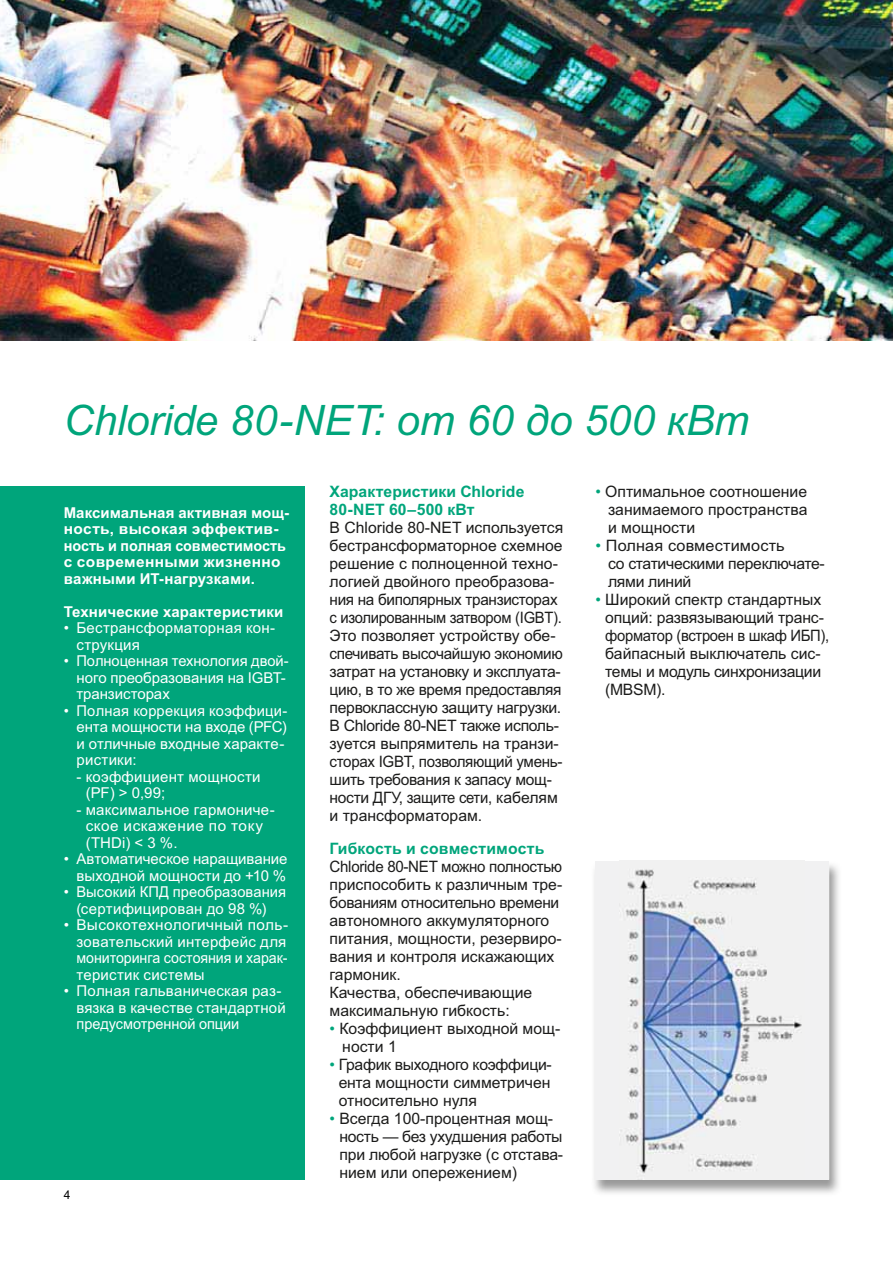
<style>
.page{position:relative;width:893px;height:1263px;background:#fff}
.page>*{position:absolute;margin:0;border:0;box-sizing:border-box;transform-origin:0 0}
.t1{font:italic 42px "Arial";color:#00a57b}
.t2{font:15.75px/18px "Arial";letter-spacing:-.01em;color:#1c1c1b}
.t3{font:15.75px/18px "Arial";letter-spacing:-.01em;color:#1c1c1b;scale:.96 1}
.t4{font:700 15.75px/18px "Arial";letter-spacing:.01em;color:#00a57b}
.t5{font:15px/16.5px "Arial";letter-spacing:.005em;color:#fff}
.t6{font:700 15px/16.5px "Arial";letter-spacing:.015em;color:#fff}
.t7{font:12px "Arial";color:#000}
.s1{color:#00a57b}
</style>
<div class="page">
<img style="left:0;top:0;width:892px;height:340px">
<div style="left:0;top:486px;width:305px;height:694px;background:#00a57b"></div>
<img style="left:594px;top:865px;width:245px;height:328px">
<div style="left:595px;top:861px;width:234px;height:319px;background:#f1f1f2"></div>
<img style="left:621px;top:869px;width:181px;height:304px">
<h1 class="t1" style="left:64px;top:405px;width:687px">Chloride 80-NET: от 60 до 500 кВт</h1>
<p class="t6" style="left:64px;top:506px;width:227px">Максимальная активная мощ&shy;ность, высокая эффектив&shy;ность и полная совместимость с современными жизненно важными ИТ-нагрузками.</p>
<p class="t6" style="left:64px;top:605px;width:221px">Технические характеристики</p>
<p class="t5" style="left:76px;top:621px;width:200px;text-indent:-13px">• Бестрансформаторная кон&shy;струкция</p>
<p class="t5" style="left:77px;top:654px;width:214px;text-indent:-13px">• Полноценная технология двой&shy;ного преобразования на IGBT&shy;транзисторах</p>
<p class="t5" style="left:77px;top:704px;width:212px;text-indent:-13px">• Полная коррекция коэффици&shy;ента мощности на входе (PFC) и отличные входные характе&shy;ристики:</p>
<p class="t5" style="left:86px;top:770px;width:176px;text-indent:-9px">- коэффициент мощности (PF) &gt; 0,99;</p>
<p class="t5" style="left:86px;top:803px;width:190px;text-indent:-9px">- максимальное гармониче&shy;ское искажение по току (THDi) &lt; 3 %.</p>
<p class="t5" style="left:64px;top:852px;width:225px;text-align:right">• Автоматическое наращивание выходной мощности до +10 %</p>
<p class="t5" style="left:64px;top:885px;width:224px;text-align:center">• Высокий КПД преобразования (сертифицирован до 98 %)</p>
<p class="t5" style="left:77px;top:918px;width:213px;text-align:justify;text-indent:-13px">• Высокотехнологичный поль&shy;зовательский интерфейс для мониторинга состояния и харак&shy;теристик системы</p>
<p class="t5" style="left:77px;top:984px;width:211px;text-indent:-13px">• Полная гальваническая раз&shy;вязка в качестве стандартной предусмотренной опции</p>
<p class="t7" style="left:64px;top:1190px;width:8px">4</p>
<p class="t4" style="left:329px;top:484px;width:196px">Характеристики Chloride<br>80-NET 60–500 кВт</p>
<p class="t2" style="left:329px;top:520px;width:235px">В Chloride 80-NET используется бестрансформаторное схемное решение с полноценной техно&shy;логией двойного преобразова&shy;ния на биполярных тран зисторах с изолированным затвором (IGBT).<br>Это позволяет устройству обе&shy;спечивать высочайшую экономию затрат на установку и эксплуата&shy;цию, в то же время предоставляя первоклассную защиту нагрузки.<br>В Chloride 80-NET также исполь&shy;зуется выпрямитель на транзи&shy;сторах IGBT, позволяющий умень&shy;шить требования к запасу мощ&shy;ности ДГУ, защите сети, кабелям и трансформаторам.</p>
<p class="t4" style="left:329px;top:841px;width:216px">Гибкость и совместимость</p>
<p class="t3" style="left:329px;top:859px;width:244px">Chloride 80-NET можно полностью приспособить к различным тре&shy;бованиям относительно времени автономного аккумуляторного питания, мощности, резервиро&shy;вания и контроля искажающих гармоник.<br>Качества, обеспечивающие максимальную гибкость:</p>
<p class="t2" style="left:342px;top:1021px;width:219px;text-indent:-13px"><span class="s1">•</span> Коэффициент выходной мощ&shy;ности 1</p>
<p class="t2" style="left:339px;top:1057px;width:214px;text-align:justify;text-indent:-9px"><span class="s1">•</span> График выходного коэффици&shy;ента мощности симметричен относительно нуля</p>
<p class="t2" style="left:339px;top:1111px;width:225px;text-indent:-10px"><span class="s1">•</span> Всегда 100-процентная мощ&shy;ность — без ухудшения работы при любой нагрузке (с отстава&shy;нием или опере жением)</p>
<p class="t2" style="left:608px;top:484px;width:201px;text-align:justify;text-indent:-13px"><span class="s1">•</span> Оптимальное соотношение занимаемого пространства и мощности</p>
<p class="t2" style="left:608px;top:538px;width:218px;text-indent:-13px"><span class="s1">•</span> Полная совместимость<br>со статическими переключате&shy;лями линий</p>
<p class="t2" style="left:605px;top:592px;width:225px;text-indent:-10px"><span class="s1">•</span> Широкий спектр стандартных опций: развязывающий транс&shy;форматор (встроен в шкаф ИБП), байпасный выключатель сис&shy;темы и мо дуль синхронизации (MBSM).</p>
</div>
